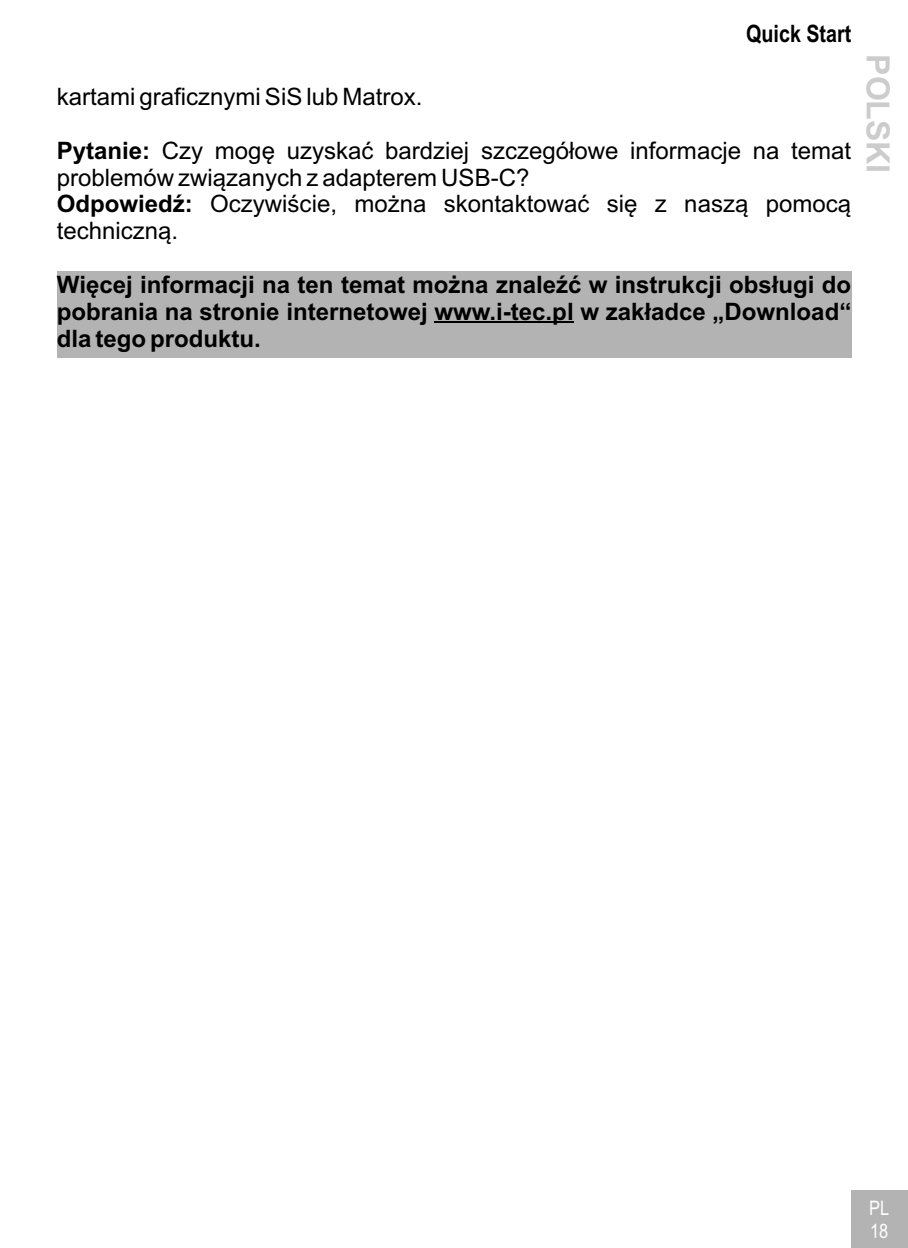
<style>
.page{position:relative;width:908px;height:1248px;background:#fff}
.page>*{position:absolute;margin:0;border:0;box-sizing:border-box;transform-origin:0 0}
.t1{font:700 32px "Arial";color:#ccc}
.t2{font:24px/26.8px "Arial";color:#000}
.t3{font:700 24px/26.8px "Arial";color:#000;text-align:justify}
.t4{font:700 24px "Arial Narrow";color:#000}
.t5{font:20px/22.8px "Arial Narrow";color:#fff}
.s1{font-weight:700}
</style>
<div class="page">
<div style="left:57px;top:271px;width:794px;height:86px;background:#b3b3b3"></div>
<hr style="left:434px;top:322px;width:139px;height:1px;background:#000">
<div style="left:850px;top:1190px;width:57px;height:57px;background:#b3b3b3"></div>
<p class="t4" style="left:745px;top:24px;width:106px">Quick Start</p>
<p class="t2" style="left:57px;top:85px;width:367px">kartami graficznymi SiS lub Matrox.</p>
<p class="t2" style="left:57px;top:139px;width:795px"><span class="s1">Pytanie:</span> Czy mogę uzyskać bardziej szczegółowe informacje na temat problemów związanych z adapterem USB-C?<br><span class="s1">Odpowiedź:</span> Oczywiście, można skontaktować się z naszą pomocą techniczną.</p>
<p class="t3" style="left:57px;top:273px;width:795px">Więcej informacji na ten temat można znaleźć w instrukcji obsługi do pobrania na stronie internetowej www.i-tec.pl w zakładce „Download“ dla tego produktu.</p>
<h1 class="t1" style="left:889px;top:54px;width:121px;rotate:90deg">POL KI</h1>
<h1 class="t1" style="left:889px;top:120px;width:23px;rotate:90deg">S</h1>
<p class="t5" style="left:868px;top:1198px;width:22px">PL<br>18</p>
</div>
